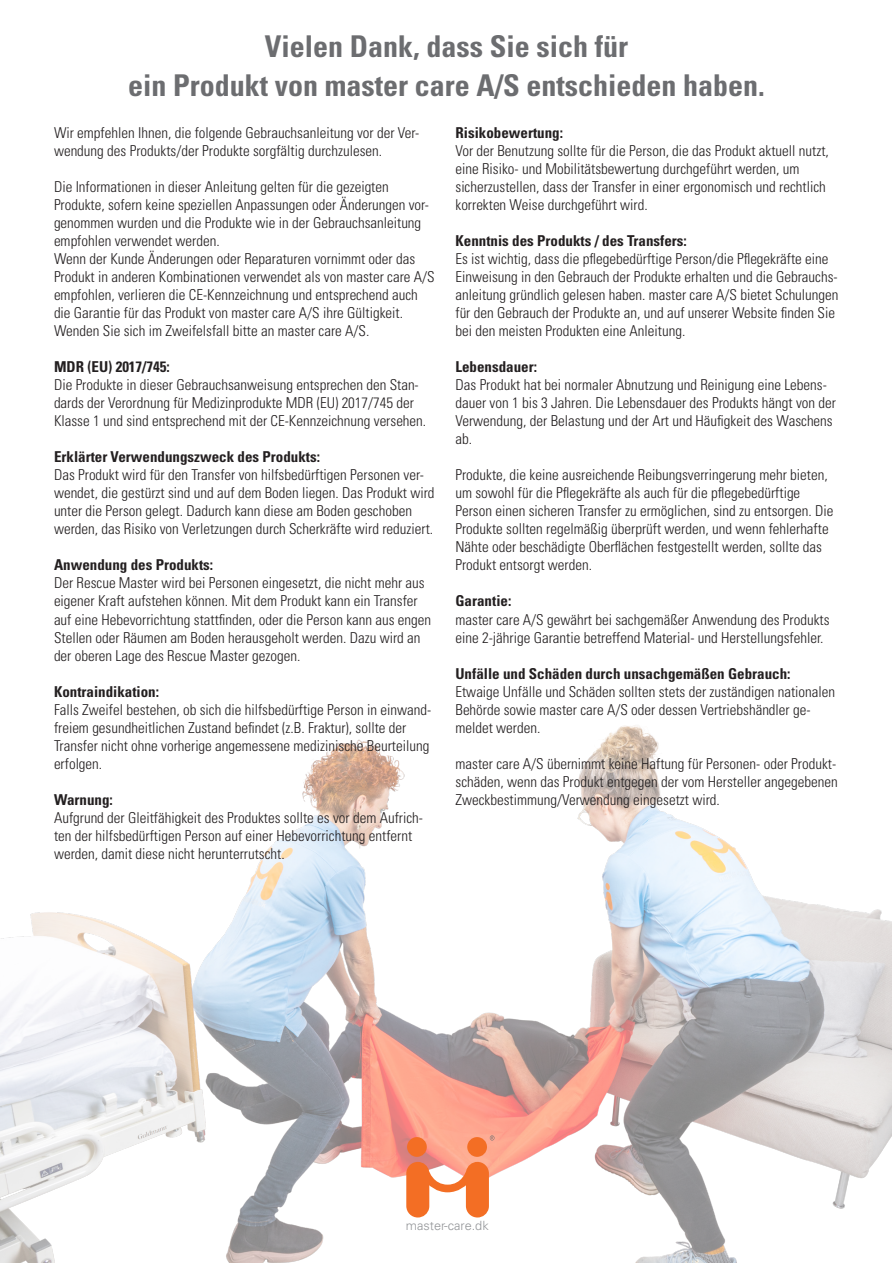
<style>
.page{position:relative;width:893px;height:1263px;background:#fff}
.page>*{position:absolute;margin:0;border:0;box-sizing:border-box;transform-origin:0 0}
.Overskrift{font:700 condensed 30px "Univers LT Std";color:#6c6d70}
.Prosa_tekst{font:300 condensed 15px/18px "Univers LT Std";color:#231f20}
.Prosa_tekst-2{font:700 condensed 15px "Univers LT Std";color:#231f20}
.t1{font:300 12.75px "Univers LT Std";color:#939598}
</style>
<div class="page">
<img style="left:0;top:725px;width:891px;height:538px">
<svg style="left:406px;top:1162px;width:83px;height:55px"></svg>
<div style="left:407px;top:1137px;width:20px;height:20px;background:#f36e24;border-radius:50%"></div>
<div style="left:467px;top:1137px;width:20px;height:20px;background:#f36e24;border-radius:50%"></div>
<svg style="left:490px;top:1135px;width:4px;height:5px"></svg>
<p class="Overskrift" style="left:265px;top:28px;width:365px">Vielen Dank, dass Sie sich für</p>
<p class="Overskrift" style="left:128px;top:67px;width:638px">ein Produkt von master care A/S entschieden haben.</p>
<p class="Prosa_tekst" style="left:54px;top:124px;width:367px">Wir empfehlen Ihnen, die folgende Gebrauchsanleitung vor der Ver&shy;wendung des Produkts/der Produkte sorgfältig durchzulesen.</p>
<p class="Prosa_tekst" style="left:54px;top:178px;width:377px">Die Informationen in dieser Anleitung gelten für die gezeigten Produkte, sofern keine speziellen Anpassungen oder Änderungen vor&shy;genommen wurden und die Produkte wie in der Gebrauchsanleitung empfohlen verwendet werden.</p>
<p class="Prosa_tekst" style="left:54px;top:250px;width:382px">Wenn der Kunde Änderungen oder Reparaturen vornimmt oder das Produkt in anderen Kombinationen verwendet als von master care A/S empfohlen, verlieren die CE-Kennzeichnung und entsprechend auch die Garantie für das Produkt von master care A/S ihre Gültigkeit.</p>
<p class="Prosa_tekst" style="left:54px;top:322px;width:317px">Wenden Sie sich im Zweifelsfall bitte an master care A/S.</p>
<p class="Prosa_tekst-2" style="left:54px;top:358px;width:117px">MDR (EU) 2017/745:</p>
<p class="Prosa_tekst" style="left:54px;top:376px;width:374px">Die Produkte in dieser Gebrauchsanweisung entsprechen den Stan&shy;dards der Verordnung für Medizinprodukte MDR (EU) 2017/745 der<br>Klasse 1 und sind entsprechend mit der CE-Kennzeichnung versehen.</p>
<p class="Prosa_tekst-2" style="left:54px;top:448px;width:268px">Erklärter Verwendungszweck des Produkts:</p>
<p class="Prosa_tekst" style="left:54px;top:466px;width:382px">Das Produkt wird für den Transfer von hilfsbedürftigen Personen ver&shy;wendet, die gestürzt sind und auf dem Boden liegen. Das Produkt wird unter die Person gelegt. Dadurch kann diese am Boden geschoben werden, das Risiko von Verletzungen durch Scherkräfte wird reduziert.</p>
<p class="Prosa_tekst-2" style="left:54px;top:556px;width:161px">Anwendung des Produkts:</p>
<p class="Prosa_tekst" style="left:54px;top:574px;width:379px">Der Rescue Master wird bei Personen eingesetzt, die nicht mehr aus eigener Kraft aufstehen können. Mit dem Produkt kann ein Transfer auf eine Hebevorrichtung stattfinden, oder die Person kann aus engen Stellen oder Räumen am Boden herausgeholt werden. Dazu wird an der oberen Lage des Rescue Master gezogen.</p>
<p class="Prosa_tekst-2" style="left:54px;top:682px;width:107px">Kontraindikation:</p>
<p class="Prosa_tekst" style="left:54px;top:700px;width:379px">Falls Zweifel bestehen, ob sich die hilfsbedürftige Person in einwand&shy;freiem gesundheitlichen Zustand befindet (z.B. Fraktur), sollte der Transfer nicht ohne vorherige angemessene medizinische Beurteilung erfolgen.</p>
<p class="Prosa_tekst-2" style="left:54px;top:790px;width:60px">Warnung:</p>
<p class="Prosa_tekst" style="left:54px;top:808px;width:371px">Aufgrund der Gleitfähigkeit des Produktes sollte es vor dem Aufrich&shy;ten der hilfsbedürftigen Person auf einer Hebevorrichtung entfernt werden, damit diese nicht herunterrutscht.</p>
<p class="Prosa_tekst-2" style="left:455px;top:124px;width:109px">Risikobewertung:</p>
<p class="Prosa_tekst" style="left:455px;top:142px;width:375px">Vor der Benutzung sollte für die Person, die das Produkt aktuell nutzt, eine Risiko- und Mobilitätsbewertung durchgeführt werden, um sicherzustellen, dass der Transfer in einer ergonomisch und rechtlich korrekten Weise durchgeführt wird.</p>
<p class="Prosa_tekst-2" style="left:455px;top:232px;width:233px">Kenntnis des Produkts / des Transfers:</p>
<p class="Prosa_tekst" style="left:455px;top:250px;width:385px">Es ist wichtig, dass die pflegebedürftige Person/die Pflegekräfte eine Einweisung in den Gebrauch der Produkte erhalten und die Gebrauchs&shy;anleitung gründlich gelesen haben. master care A/S bietet Schulungen für den Gebrauch der Produkte an, und auf unserer Website finden Sie bei den meisten Produkten eine Anleitung.</p>
<p class="Prosa_tekst-2" style="left:455px;top:358px;width:83px">Lebensdauer:</p>
<p class="Prosa_tekst" style="left:455px;top:376px;width:382px">Das Produkt hat bei normaler Abnutzung und Reinigung eine Lebens&shy;dauer von 1 bis 3 Jahren. Die Lebensdauer des Produkts hängt von der Verwendung, der Belastung und der Art und Häufigkeit des Waschens ab.</p>
<p class="Prosa_tekst" style="left:455px;top:466px;width:379px">Produkte, die keine ausreichende Reibungsverringerung mehr bieten, um sowohl für die Pflegekräfte als auch für die pflegebedürftige Person einen sicheren Transfer zu ermöglichen, sind zu entsorgen. Die Produkte sollten regelmäßig überprüft werden, und wenn fehlerhafte Nähte oder beschädigte Oberflächen festgestellt werden, sollte das Produkt entsorgt werden.</p>
<p class="Prosa_tekst-2" style="left:455px;top:592px;width:57px">Garantie:</p>
<p class="Prosa_tekst" style="left:455px;top:610px;width:376px">master care A/S gewährt bei sachgemäßer Anwendung des Produkts eine 2-jährige Garantie betreffend Material- und Herstellungsfehler.</p>
<p class="Prosa_tekst-2" style="left:455px;top:664px;width:336px">Unfälle und Schäden durch unsachgemäßen Gebrauch:</p>
<p class="Prosa_tekst" style="left:455px;top:682px;width:381px">Etwaige Unfälle und Schäden sollten stets der zuständigen nationalen<br>Behörde sowie master care A/S oder dessen Vertriebshändler ge&shy;meldet werden.</p>
<p class="Prosa_tekst" style="left:455px;top:754px;width:384px;text-align:justify">master care A/S übernimmt keine Haftung für Personen- oder Produkt&shy;schäden, wenn das Produkt entgegen der vom Hersteller angegebenen Zweckbestimmung/Verwendung eingesetzt wird.</p>
<p class="t1" style="left:406px;top:1217px;width:84px">master-care.dk</p>
</div>
